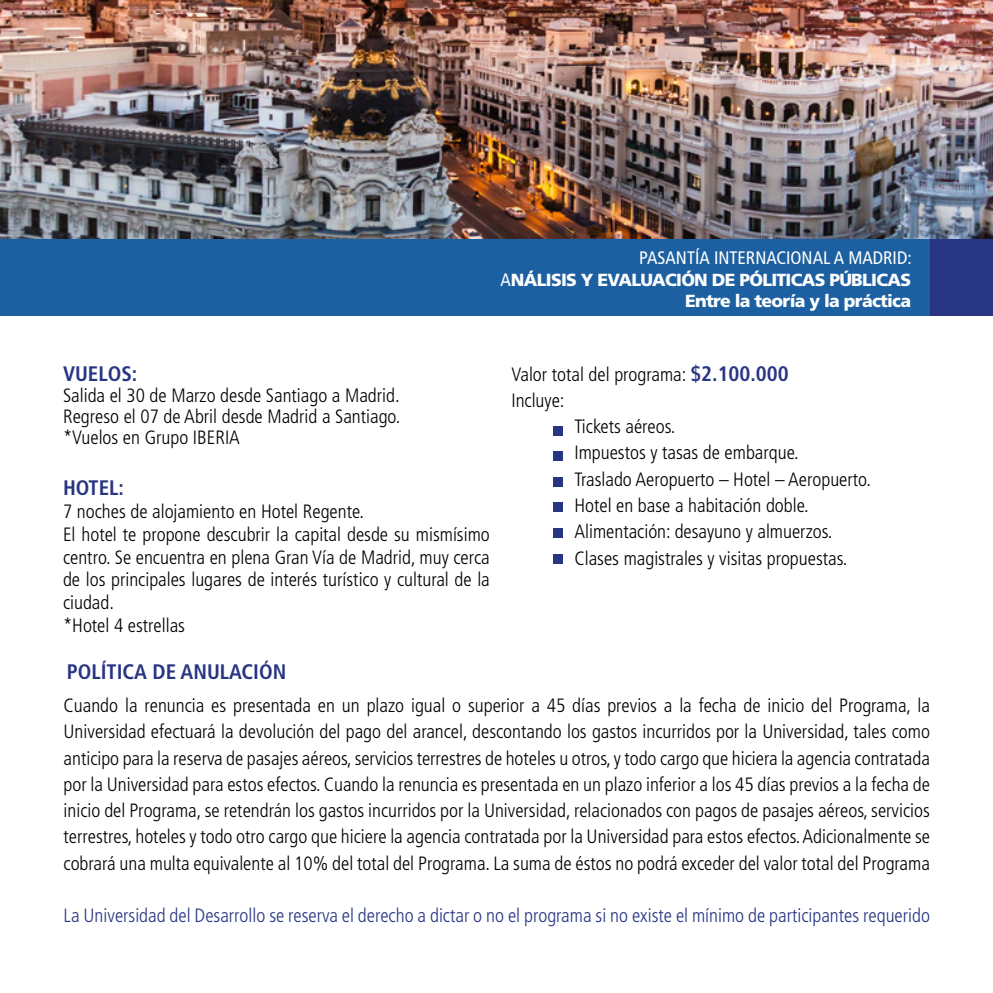
<style>
.page{position:relative;width:993px;height:993px;background:#fff}
.page>*{position:absolute;margin:0;border:0;box-sizing:border-box;transform-origin:0 0}
.t1{font:700 condensed 21px "Frutiger LT Std";color:#283583}
.t2{font:300 condensed 19.25px/26.2px "Frutiger LT Std";color:#000;text-align:justify}
.t3{font:300 condensed 19.25px "Frutiger LT Std";color:#283583}
.t4{font:condensed 18.03px "Frutiger LT Std";color:#fff}
.t5{font:900 17.5px/21px "Frutiger LT Std";letter-spacing:-.04em;color:#fff;text-align:right}
.s1{font-weight:400;font-stretch:condensed;font-size:18.03px}
.s2{font-weight:700;font-size:21px;color:#283583}
</style>
<div class="page">
<img style="left:0;top:0;width:992px;height:239px">
<div style="left:0;top:239px;width:992px;height:76px;background:#1d60a1"></div>
<div style="left:929px;top:239px;width:63px;height:76px;background:#283583"></div>
<div style="left:552px;top:425px;width:10px;height:10px;background:#283583"></div>
<div style="left:552px;top:451px;width:10px;height:10px;background:#283583"></div>
<div style="left:552px;top:476px;width:10px;height:10px;background:#283583"></div>
<div style="left:552px;top:502px;width:10px;height:10px;background:#283583"></div>
<div style="left:552px;top:528px;width:10px;height:9px;background:#283583"></div>
<div style="left:552px;top:553px;width:10px;height:10px;background:#283583"></div>
<p class="t4" style="left:639px;top:247px;width:274px">PASANTÍA INTERNACIONAL A MADRID:</p>
<p class="t5" style="left:500px;top:269px;width:412px"><span class="s1">A</span>NÁLISIS Y EVALUACIÓN DE PÓLITICAS PÚBLICAS<br>Entre la teoría y la práctica</p>
<p class="t1" style="left:63px;top:361px;width:76px">VUELOS:</p>
<p class="t2" style="left:63px;top:384px;width:339px;line-height:21px">Salida el 30 de Marzo desde Santiago a Madrid.<br>Regreso el 07 de Abril desde Madrid a Santiago. *Vuelos en Grupo IBERIA</p>
<p class="t1" style="left:63px;top:475px;width:62px">HOTEL:</p>
<p class="t2" style="left:63px;top:500px;width:428px;line-height:22.8px;text-align:left">7 noches de alojamiento en Hotel Regente.<br>El hotel te propone descubrir la capital desde su mismísimo centro. Se encuentra en plena Gran Vía de Madrid, muy cerca de los principales lugares de interés turístico y cultural de la ciudad.<br>*Hotel 4 estrellas</p>
<p class="t2" style="left:511px;top:361px;width:279px">Valor total del programa: <span class="s2">$2.100.000</span></p>
<p class="t2" style="left:511px;top:387px;width:55px">Incluye:</p>
<p class="t2" style="left:574px;top:413px;width:102px">Tickets aéreos.</p>
<p class="t2" style="left:574px;top:440px;width:226px">Impuestos y tasas de embarque.</p>
<p class="t2" style="left:574px;top:466px;width:298px">Traslado Aeropuerto – Hotel – Aeropuerto.</p>
<p class="t2" style="left:574px;top:492px;width:236px">Hotel en base a habitación doble.</p>
<p class="t2" style="left:574px;top:518px;width:259px">Alimentación: desayuno y almuerzos.</p>
<p class="t2" style="left:574px;top:545px;width:274px">Clases magistrales y visitas propuestas.</p>
<p class="t1" style="left:67px;top:659px;width:221px">POLÍTICA DE ANULACIÓN</p>
<p class="t2" style="left:64px;top:692px;width:867px">Cuando la renuncia es presentada en un plazo igual o superior a 45 días previos a la fecha de inicio del Programa, la Universidad efectuará la devolución del pago del arancel, descontando los gastos incurridos por la Universidad, tales como anticipo para la reserva de pasajes aéreos, servicios terrestres de hoteles u otros, y todo cargo que hiciera la agencia contratada por la Universidad para estos efectos. Cuando la renuncia es presentada en un plazo inferior a los 45 días previos a la fecha de inicio del Programa, se retendrán los gastos incurridos por la Universidad, relacionados con pagos de pasajes aéreos, servicios terrestres, hoteles y todo otro cargo que hiciere la agencia contratada por la Universidad para estos efectos. Adicionalmente se cobrará una multa equivalente al 10% del total del Programa. La suma de éstos no podrá exceder del valor total del Programa</p>
<p class="t3" style="left:64px;top:904px;width:867px">La Universidad del Desarrollo se reserva el derecho a dictar o no el programa si no existe el mínimo de participantes requerido</p>
</div>
